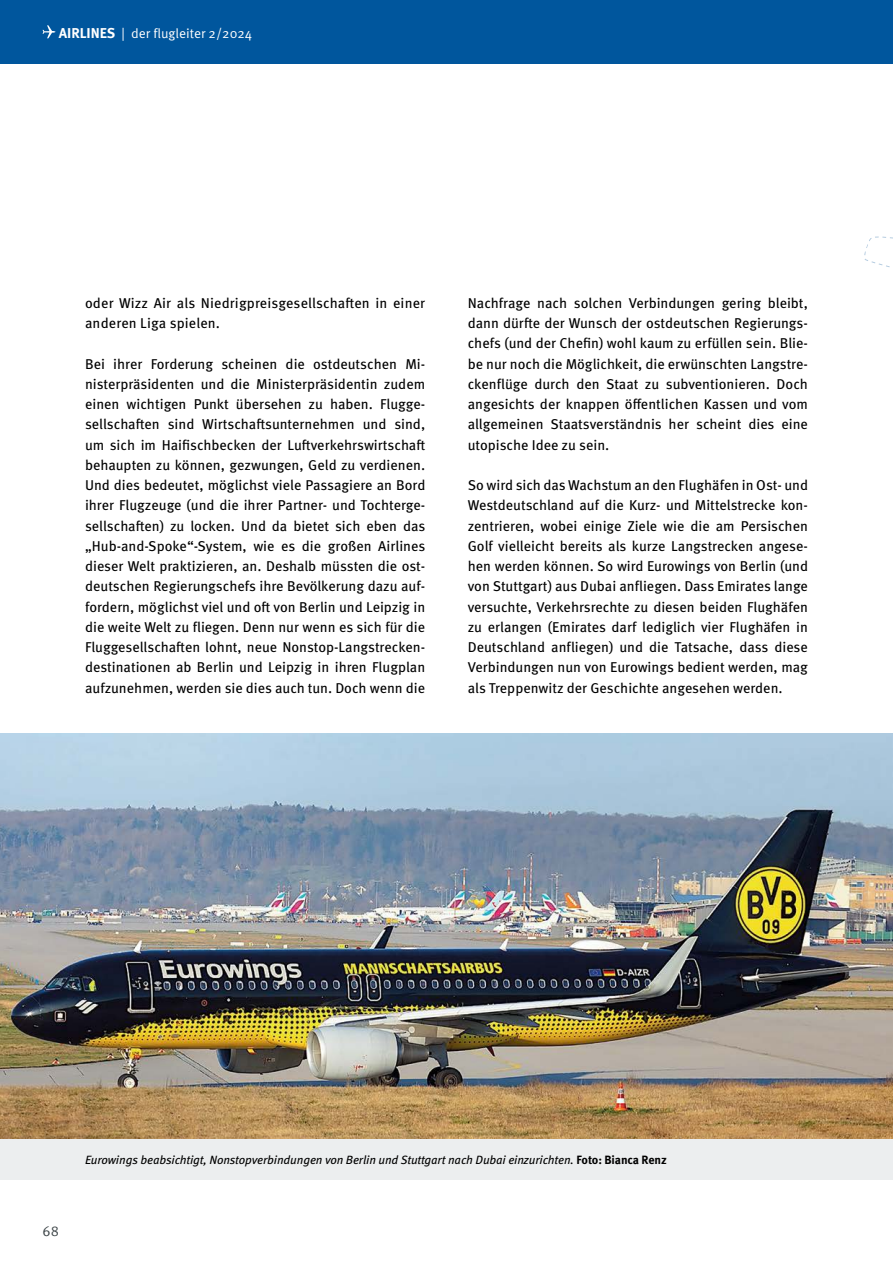
<style>
.page{position:relative;width:893px;height:1263px;background:#fff}
.page>*{position:absolute;margin:0;border:0;box-sizing:border-box;transform-origin:0 0}
.t1{font:14.25px/20.2px "Meta Pro";color:#000;text-align:justify}
.t2{font:14.25px "Meta Pro Norm";color:#3d4548}
.t3{font:13.5px "Meta Pro Norm";color:#fff}
.t4{font:italic 12px "Meta Pro";letter-spacing:-.01em;color:#000}
.s1{font-family:"Meta Pro";font-weight:700;font-size:14.25px}
.s2{font-weight:700;font-style:normal}
</style>
<div class="page">
<svg style="left:864px;top:236px;width:29px;height:31px"></svg>
<div style="left:0;top:0;width:893px;height:64px;background:#00569d"></div>
<svg style="left:43px;top:25px;width:12px;height:13px"></svg>
<img style="left:0;top:733px;width:893px;height:406px">
<div style="left:0;top:1139px;width:893px;height:41px;background:#eceeef"></div>
<p class="t3" style="left:59px;top:23px;width:195px"><span class="s1">AIRLINES</span> | der flugleiter 2/2024</p>
<p class="t1" style="left:85px;top:292px;width:342px">oder Wizz Air als Niedrigpreisgesellschaften in einer anderen Liga spielen.</p>
<p class="t1" style="left:85px;top:353px;width:342px">Bei ihrer Forderung scheinen die ostdeutschen Mi&shy;nisterpräsidenten und die Ministerpräsidentin zudem einen wichtigen Punkt übersehen zu haben. Flugge&shy;sellschaften sind Wirtschaftsunternehmen und sind, um sich im Haifischbecken der Luftverkehrswirtschaft behaupten zu können, gezwungen, Geld zu verdienen.<br>Und dies bedeutet, möglichst viele Passagiere an Bord ihrer Flugzeuge (und die ihrer Partner- und Tochterge&shy;sellschaften) zu locken. Und da bietet sich eben das „Hub-and-Spoke“-System, wie es die großen Airlines dieser Welt praktizieren, an. Deshalb müssten die ost&shy;deutschen Regierungschefs ihre Bevölkerung dazu auf&shy;fordern, möglichst viel und oft von Berlin und Leipzig in die weite Welt zu fliegen. Denn nur wenn es sich für die Fluggesellschaften lohnt, neue Nonstop-Langstrecken&shy;destinationen ab Berlin und Leipzig in ihren Flugplan aufzunehmen, werden sie dies auch tun. Doch wenn die</p>
<p class="t1" style="left:468px;top:292px;width:342px">Nachfrage nach solchen Verbindungen gering bleibt, dann dürfte der Wunsch der ostdeutschen Regierungs&shy;chefs (und der Chefin) wohl kaum zu erfüllen sein. Blie&shy;be nur noch die Möglichkeit, die erwünschten Langstre&shy;ckenflüge durch den Staat zu subventionieren. Doch angesichts der knappen öffentlichen Kassen und vom allgemeinen Staatsverständnis her scheint dies eine utopische Idee zu sein.</p>
<p class="t1" style="left:468px;top:474px;width:342px">So wird sich das Wachstum an den Flughäfen in Ost- und Westdeutschland auf die Kurz- und Mittelstrecke kon&shy;zentrieren, wobei einige Ziele wie die am Persischen Golf vielleicht bereits als kurze Langstrecken angese&shy;hen werden können. So wird Eurowings von Berlin (und von Stuttgart) aus Dubai anfliegen. Dass Emirates lange versuchte, Verkehrsrechte zu diesen beiden Flughäfen zu erlangen (Emirates darf lediglich vier Flughäfen in Deutschland anfliegen) und die Tatsache, dass diese Verbindungen nun von Eurowings bedient werden, mag als Treppenwitz der Geschichte angesehen werden.</p>
<p class="t2" style="left:43px;top:1221px;width:18px">68</p>
<p class="t4" style="left:85px;top:1150px;width:583px">Eurowings beabsichtigt, Nonstopverbindungen von Berlin und Stuttgart nach Dubai einzurichten. <span class="s2">Foto: Bianca Renz</span></p>
</div>
